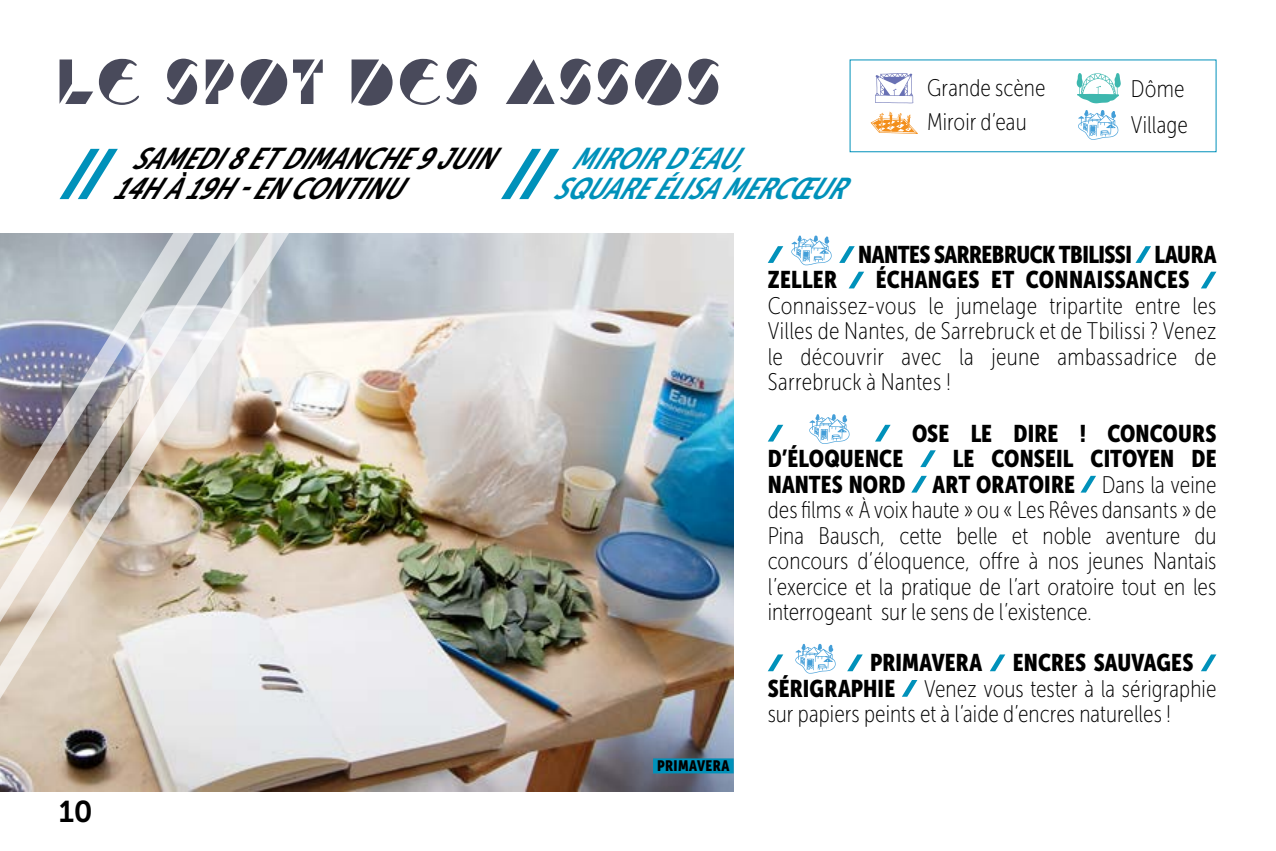
<style>
.page{position:relative;width:1276px;height:851px;background:#fff}
.page>*{position:absolute;margin:0;border:0;box-sizing:border-box;transform-origin:0 0}
.t1{font:61.2px "Jonathan";letter-spacing:.04em;color:#494a5b}
.t2{font:italic 30px/30px "Museo Sans Cond 700";color:#000}
.t3{font:italic 30px/30px "Museo Sans Cond 700";color:#0091ba}
.t4{font:30px "Museo Sans 700";color:#000}
.t5{font:24px/25.5px "Museo Sans Cond 100";letter-spacing:.005em;color:#000}
.t6{font:24px/25.5px "Museo Sans Cond 900";letter-spacing:.005em;color:#000;text-align:right}
.t7{font:24px "Museo Sans Cond 900";letter-spacing:-.02em;color:#000}
.t8{font:15px "Museo Sans Cond 900";letter-spacing:.025em;color:#000}
.s1{font-family:"Museo Sans Cond 100"}
.s2{font-family:"Museo Sans Cond 900"}
</style>
<div class="page">
<img style="left:0;top:233px;width:733px;height:558px">
<img style="left:0;top:198px;width:317px;height:577px">
<svg style="left:767px;top:246px;width:16px;height:17px"></svg>
<svg style="left:791px;top:235px;width:40px;height:30px"></svg>
<svg style="left:839px;top:246px;width:16px;height:17px"></svg>
<svg style="left:1135px;top:246px;width:16px;height:17px"></svg>
<svg style="left:849px;top:271px;width:15px;height:17px"></svg>
<svg style="left:1201px;top:271px;width:15px;height:17px"></svg>
<svg style="left:768px;top:425px;width:15px;height:16px"></svg>
<svg style="left:809px;top:414px;width:40px;height:30px"></svg>
<svg style="left:875px;top:425px;width:15px;height:16px"></svg>
<svg style="left:920px;top:450px;width:16px;height:17px"></svg>
<svg style="left:911px;top:476px;width:16px;height:16px"></svg>
<svg style="left:1081px;top:476px;width:15px;height:16px"></svg>
<svg style="left:768px;top:654px;width:15px;height:17px"></svg>
<svg style="left:795px;top:643px;width:40px;height:30px"></svg>
<svg style="left:847px;top:654px;width:16px;height:17px"></svg>
<svg style="left:990px;top:654px;width:15px;height:17px"></svg>
<svg style="left:1201px;top:654px;width:15px;height:17px"></svg>
<svg style="left:902px;top:680px;width:15px;height:16px"></svg>
<svg style="left:60px;top:149px;width:58px;height:50px"></svg>
<svg style="left:501px;top:149px;width:58px;height:50px"></svg>
<svg style="left:1076px;top:73px;width:44px;height:30px"></svg>
<svg style="left:1078px;top:110px;width:40px;height:30px"></svg>
<svg style="left:875px;top:73px;width:38px;height:30px"></svg>
<svg style="left:870px;top:112px;width:48px;height:22px"></svg>
<div style="left:653px;top:758px;width:80px;height:15px;background:#0091ba"></div>
<h1 class="t1" style="left:60px;top:48px;width:665px">LE SPOT DES ASSOS</h1>
<p class="t2" style="left:112px;top:144px;width:402px;text-indent:19px">SAMEDI8ETDIMANCHE9JUIN<br>14HÀ19H-ENCONTINU</p>
<p class="t3" style="left:552px;top:144px;width:312px;text-indent:19px">MIROIRD’EAU,<br>SQUAREÉLISAMERCŒUR</p>
<p class="t5" style="left:927px;top:71px;width:120px;line-height:34.2px">Grande scène<br>Miroir d’eau</p>
<p class="t5" style="left:1131px;top:70px;width:58px;line-height:36.6px">Dôme<br>Village</p>
<p class="t7" style="left:858px;top:241px;width:360px">NANTES SARREBRUCK TBILISSI LAURA</p>
<p class="t4" style="left:59px;top:795px;width:35px">10</p>
<p class="t8" style="left:657px;top:757px;width:74px">PRIMAVERA</p>
<p class="t6" style="left:767px;top:267px;width:71px">ZELLER</p>
<p class="t6" style="left:875px;top:267px;width:315px">ÉCHANGES ET CONNAISSANCES</p>
<p class="t5" style="left:767px;top:293px;width:450px;text-align:justify">Connaissez-vous le jumelage tripartite entre les Villes de Nantes, de Sarrebruck et de Tbilissi ? Venez le découvrir avec la jeune ambassadrice de Sarrebruck à Nantes !</p>
<p class="t6" style="left:912px;top:420px;width:306px">OSE LE DIRE ! CONCOURS</p>
<p class="t6" style="left:767px;top:446px;width:137px">D’ÉLOQUENCE</p>
<p class="t6" style="left:767px;top:446px;width:450px">LE CONSEIL CITOYEN DE<br>NANTES NORD ART ORATOIRE <span class="s1">Dans la veine</span></p>
<p class="t5" style="left:767px;top:497px;width:450px;text-align:justify">des films « À voix haute » ou « Les Rêves dansants » de Pina Bausch, cette belle et noble aventure du concours d’éloquence, offre à nos jeunes Nantais l’exercice et la pratique de l’art oratoire tout en les interrogeant sur le sens de l’existence.</p>
<p class="t6" style="left:870px;top:650px;width:113px">PRIMAVERA</p>
<p class="t6" style="left:1013px;top:650px;width:182px">ENCRES SAUVAGES</p>
<p class="t5" style="left:767px;top:676px;width:450px"><span class="s2">SÉRIGRAPHIE</span> Venez vous tester à la sérigraphie sur papiers peints et à l’aide d’encres naturelles !</p>
</div>
